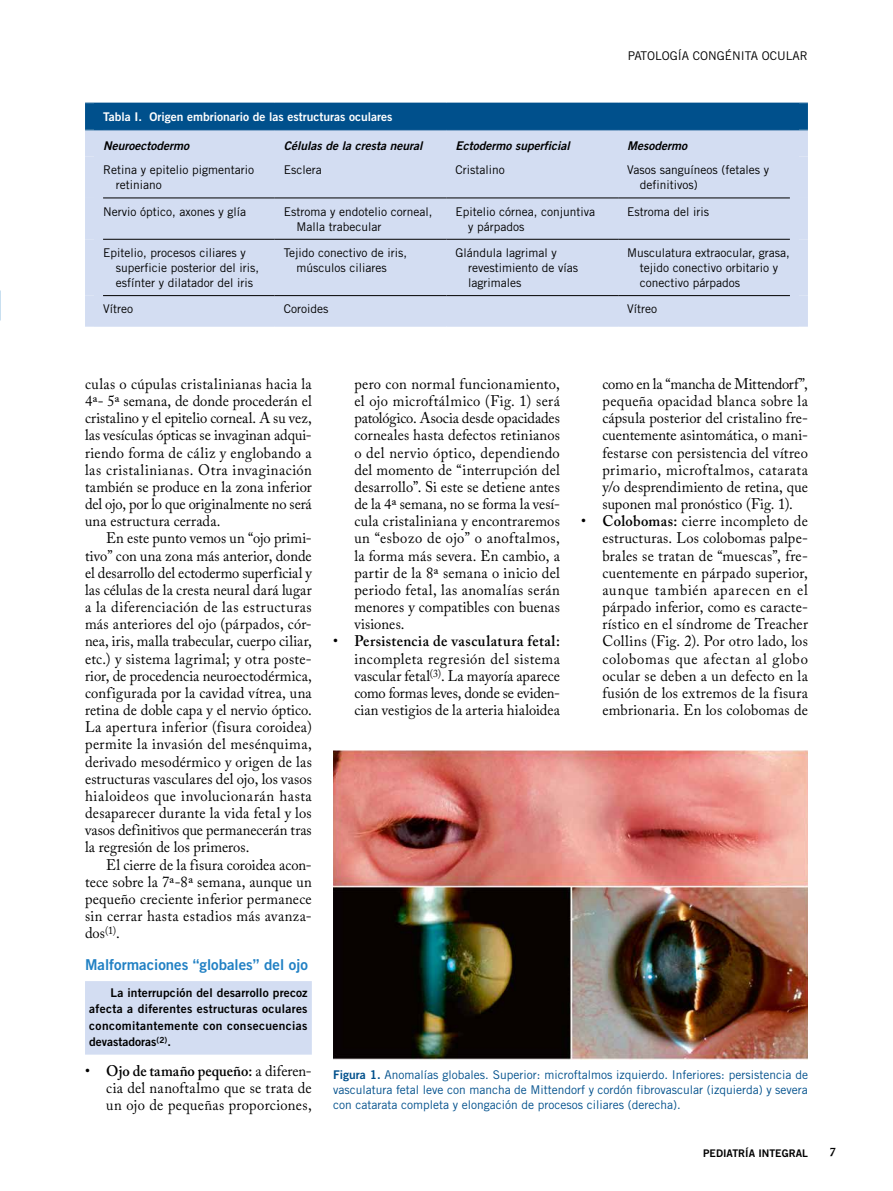
<style>
.page{position:relative;width:893px;height:1191px;background:#fff}
.page>*{position:absolute;margin:0;border:0;box-sizing:border-box;transform-origin:0 0}
.t1{font:15.3px/17.1px "Adobe Caslon Pro";letter-spacing:.01em;color:#000;text-align:justify;scale:.95 1}
.t2{font:15px "Trade Gothic Bold Two";color:#2281c4}
.t3{font:700 13.5px "Joanna MT Std";color:#000}
.t4{font:12px/15px "Trade Gothic";color:#000}
.t5{font:12px/15px "Trade Gothic";color:#00508c;text-align:justify}
.t6{font:12px/16.5px "Trade Gothic Bold Two";letter-spacing:.03em;color:#000;text-align:justify}
.t7{font:italic 12px "Trade Gothic Bold Two";color:#000}
.t8{font:12px "Trade Gothic Bold Two";color:#fff}
.t9{font:10.5px "Trade Gothic Bold Two";color:#000}
.s1{font-weight:600}
.s2{font-family:"Trade Gothic Bold Two"}
</style>
<div class="page">
<div style="left:85px;top:981px;width:227px;height:73px;background:#d3ddf2"></div>
<div style="left:94px;top:103px;width:705px;height:27px;background:#00508c"></div>
<div style="left:103px;top:130px;width:687px;height:196px;background:#d3ddf2"></div>
<div style="left:266px;top:130px;width:18px;height:27px;background:#d3ddf2"></div>
<div style="left:437px;top:130px;width:18px;height:27px;background:#d3ddf2"></div>
<div style="left:609px;top:130px;width:18px;height:27px;background:#d3ddf2"></div>
<div style="left:266px;top:157px;width:18px;height:41px;background:#d3ddf2"></div>
<div style="left:437px;top:157px;width:18px;height:41px;background:#d3ddf2"></div>
<div style="left:609px;top:157px;width:18px;height:41px;background:#d3ddf2"></div>
<div style="left:266px;top:198px;width:18px;height:41px;background:#d3ddf2"></div>
<div style="left:437px;top:198px;width:18px;height:41px;background:#d3ddf2"></div>
<div style="left:609px;top:198px;width:18px;height:41px;background:#d3ddf2"></div>
<div style="left:266px;top:239px;width:18px;height:56px;background:#d3ddf2"></div>
<div style="left:437px;top:239px;width:18px;height:56px;background:#d3ddf2"></div>
<div style="left:609px;top:239px;width:18px;height:56px;background:#d3ddf2"></div>
<div style="left:266px;top:296px;width:18px;height:30px;background:#d3ddf2"></div>
<div style="left:437px;top:296px;width:18px;height:30px;background:#d3ddf2"></div>
<div style="left:609px;top:296px;width:18px;height:30px;background:#d3ddf2"></div>
<hr style="left:103px;top:198px;width:172px;height:1px;background:#000">
<hr style="left:275px;top:198px;width:171px;height:1px;background:#000">
<hr style="left:446px;top:198px;width:172px;height:1px;background:#000">
<hr style="left:618px;top:198px;width:172px;height:1px;background:#000">
<hr style="left:103px;top:239px;width:172px;height:1px;background:#000">
<hr style="left:275px;top:239px;width:171px;height:1px;background:#000">
<hr style="left:446px;top:239px;width:172px;height:1px;background:#000">
<hr style="left:618px;top:239px;width:172px;height:1px;background:#000">
<div style="left:85px;top:296px;width:18px;height:30px;background:#d3ddf2"></div>
<div style="left:790px;top:296px;width:18px;height:30px;background:#d3ddf2"></div>
<hr style="left:85px;top:326px;width:190px;height:1px;background:#d3ddf2">
<hr style="left:275px;top:326px;width:171px;height:1px;background:#d3ddf2">
<hr style="left:446px;top:326px;width:172px;height:1px;background:#d3ddf2">
<hr style="left:618px;top:326px;width:190px;height:1px;background:#d3ddf2">
<div style="left:85px;top:157px;width:18px;height:41px;background:#d3ddf2"></div>
<div style="left:790px;top:157px;width:18px;height:41px;background:#d3ddf2"></div>
<div style="left:85px;top:198px;width:18px;height:41px;background:#d3ddf2"></div>
<div style="left:790px;top:198px;width:18px;height:41px;background:#d3ddf2"></div>
<div style="left:85px;top:239px;width:18px;height:57px;background:#d3ddf2"></div>
<div style="left:790px;top:239px;width:18px;height:57px;background:#d3ddf2"></div>
<hr style="left:103px;top:295px;width:172px;height:1px;background:#000">
<hr style="left:275px;top:295px;width:171px;height:1px;background:#000">
<hr style="left:446px;top:295px;width:172px;height:1px;background:#000">
<hr style="left:618px;top:295px;width:172px;height:1px;background:#000">
<div style="left:85px;top:130px;width:18px;height:27px;background:#d3ddf2"></div>
<div style="left:790px;top:130px;width:18px;height:27px;background:#d3ddf2"></div>
<div style="left:85px;top:103px;width:18px;height:26px;background:#00508c"></div>
<div style="left:790px;top:103px;width:18px;height:26px;background:#00508c"></div>
<hr style="left:85px;top:129px;width:190px;height:1px;background:#00508c">
<hr style="left:618px;top:129px;width:190px;height:1px;background:#00508c">
<img style="left:333px;top:750px;width:475px;height:309px">
<p class="t4" style="left:628px;top:48px;width:182px">Patología congénita ocular</p>
<p class="t8" style="left:103px;top:110px;width:291px">Tabla I. Origen embrionario de las estructuras oculares</p>
<p class="t7" style="left:103px;top:138px;width:87px">Neuroectodermo</p>
<p class="t7" style="left:284px;top:138px;width:140px">Células de la cresta neural</p>
<p class="t7" style="left:455px;top:138px;width:116px">Ectodermo superficial</p>
<p class="t7" style="left:627px;top:138px;width:61px">Mesodermo</p>
<p class="t4" style="left:116px;top:162px;width:140px;text-indent:-13px">Retina y epitelio pigmentario retiniano</p>
<p class="t4" style="left:284px;top:162px;width:39px">Esclera</p>
<p class="t4" style="left:455px;top:162px;width:51px">Cristalino</p>
<p class="t4" style="left:640px;top:162px;width:131px;text-indent:-13px">Vasos sanguíneos (fetales y definitivos)</p>
<p class="t4" style="left:103px;top:204px;width:144px">Nervio óptico, axones y glía</p>
<p class="t4" style="left:296px;top:204px;width:137px;text-indent:-13px">Estroma y endotelio corneal,<br>Malla trabecular</p>
<p class="t4" style="left:468px;top:204px;width:128px;text-indent:-13px">Epitelio córnea, conjuntiva y párpados</p>
<p class="t4" style="left:627px;top:204px;width:83px">Estroma del iris</p>
<p class="t4" style="left:116px;top:245px;width:145px;text-indent:-13px">Epitelio, procesos ciliares y superficie posterior del iris, esfínter y dilatador del iris</p>
<p class="t4" style="left:296px;top:245px;width:112px;text-indent:-13px">Tejido conectivo de iris, músculos ciliares</p>
<p class="t4" style="left:468px;top:245px;width:111px;text-indent:-13px">Glándula lagrimal y revestimiento de vías lagrimales</p>
<p class="t4" style="left:640px;top:245px;width:151px;text-indent:-13px">Musculatura extraocular, grasa, tejido conectivo orbitario y conectivo párpados</p>
<p class="t4" style="left:103px;top:301px;width:31px">Vítreo</p>
<p class="t4" style="left:284px;top:301px;width:46px">Coroides</p>
<p class="t4" style="left:627px;top:301px;width:31px">Vítreo</p>
<p class="t1" style="left:85px;top:375px;width:240px">culas o cúpulas cristalinianas hacia la 4ª- 5ª semana, de donde procederán el cristalino y el epitelio corneal. A su vez, las vesículas ópticas se invaginan adqui&shy;riendo forma de cáliz y englobando a las cristalinianas. Otra invaginación también se produce en la zona inferior del ojo, por lo que originalmente no será una estructura cerrada.</p>
<p class="t1" style="left:85px;top:529px;width:240px;text-indent:21px">En este punto vemos un “ojo primi&shy;tivo” con una zona más anterior, donde el desarrollo del ectodermo superficial y las células de la cresta neural dará lugar a la diferenciación de las estructuras más anteriores del ojo (párpados, cór&shy;nea, iris, malla trabecular, cuerpo ciliar, etc.) y sistema lagrimal; y otra poste&shy;rior, de procedencia neuroectodérmica, configurada por la cavidad vítrea, una retina de doble capa y el nervio óptico.<br>La apertura inferior (fisura coroidea) permite la invasión del mesénquima, derivado mesodérmico y origen de las estructuras vasculares del ojo, los vasos hialoideos que involucionarán hasta desaparecer durante la vida fetal y los vasos definitivos que permanecerán tras la regresión de los primeros.</p>
<p class="t1" style="left:85px;top:856px;width:240px;text-indent:21px">El cierre de la fisura coroidea acon&shy;tece sobre la 7ª-8ª semana, aunque un pequeño creciente inferior permanece sin cerrar hasta estadios más avanza&shy;dos<sup>(1)</sup>.</p>
<p class="t2" style="left:85px;top:955px;width:224px">Malformaciones “globales” del ojo</p>
<p class="t6" style="left:89px;top:983px;width:220px;text-indent:21px">La interrupción del desarrollo precoz afecta a diferentes estructuras oculares concomitantemente con consecuencias devastadoras<sup>(2)</sup>.</p>
<p class="t1" style="left:106px;top:1061px;width:218px;text-indent:-21px">• <span class="s1">Ojo de tamaño pequeño:</span> a diferen&shy;cia del nanoftalmo que se trata de un ojo de pequeñas proporciones,</p>
<p class="t1" style="left:354px;top:375px;width:218px">pero con normal funcionamiento, el ojo microftálmico (Fig. 1) será patológico. Asocia desde opacidades corneales hasta defectos retinianos o del nervio óptico, dependiendo del momento de “interrupción del desarrollo”. Si este se detiene antes de la 4ª semana, no se forma la vesí&shy;cula cristaliniana y encontraremos un “esbozo de ojo” o anoftalmos, la forma más severa. En cambio, a partir de la 8ª semana o inicio del periodo fetal, las anomalías serán menores y compatibles con buenas visiones.</p>
<p class="t1" style="left:354px;top:632px;width:218px;text-indent:-21px">• <span class="s1">Persistencia de vasculatura fetal: </span>incompleta regresión del sistema vascular fetal<sup>(3)</sup>. La mayoría aparece como formas leves, donde se eviden&shy;cian vestigios de la arteria hialoidea</p>
<p class="t1" style="left:602px;top:375px;width:218px">como en la “mancha de Mittendorf”, pequeña opacidad blanca sobre la cápsula posterior del cristalino fre&shy;cuentemente asintomática, o mani&shy;festarse con persistencia del vítreo primario, microftalmos, catarata y/o desprendimiento de retina, que suponen mal pronóstico (Fig. 1).</p>
<p class="t1" style="left:602px;top:512px;width:218px;text-indent:-21px">• <span class="s1">Colobomas:</span> cierre incompleto de estructuras. Los colobomas palpe&shy;brales se tratan de “muescas”, fre&shy;cuentemente en párpado superior, aunque también aparecen en el párpado inferior, como es caracte&shy;rístico en el síndrome de Treacher Collins (Fig. 2). Por otro lado, los colobomas que afectan al globo ocular se deben a un defecto en la fusión de los extremos de la fisura embrionaria. En los colobomas de</p>
<p class="t5" style="left:333px;top:1067px;width:476px"><span class="s2">Figura 1.</span> Anomalías globales. Superior: microftalmos izquierdo. Inferiores: persistencia de vasculatura fetal leve con mancha de Mittendorf y cordón fibrovascular (izquierda) y severa con catarata completa y elongación de procesos ciliares (derecha).</p>
<p class="t9" style="left:703px;top:1146px;width:106px">PEDIATRÍA INTEGRAL</p>
<p class="t3" style="left:829px;top:1144px;width:9px">7</p>
</div>
